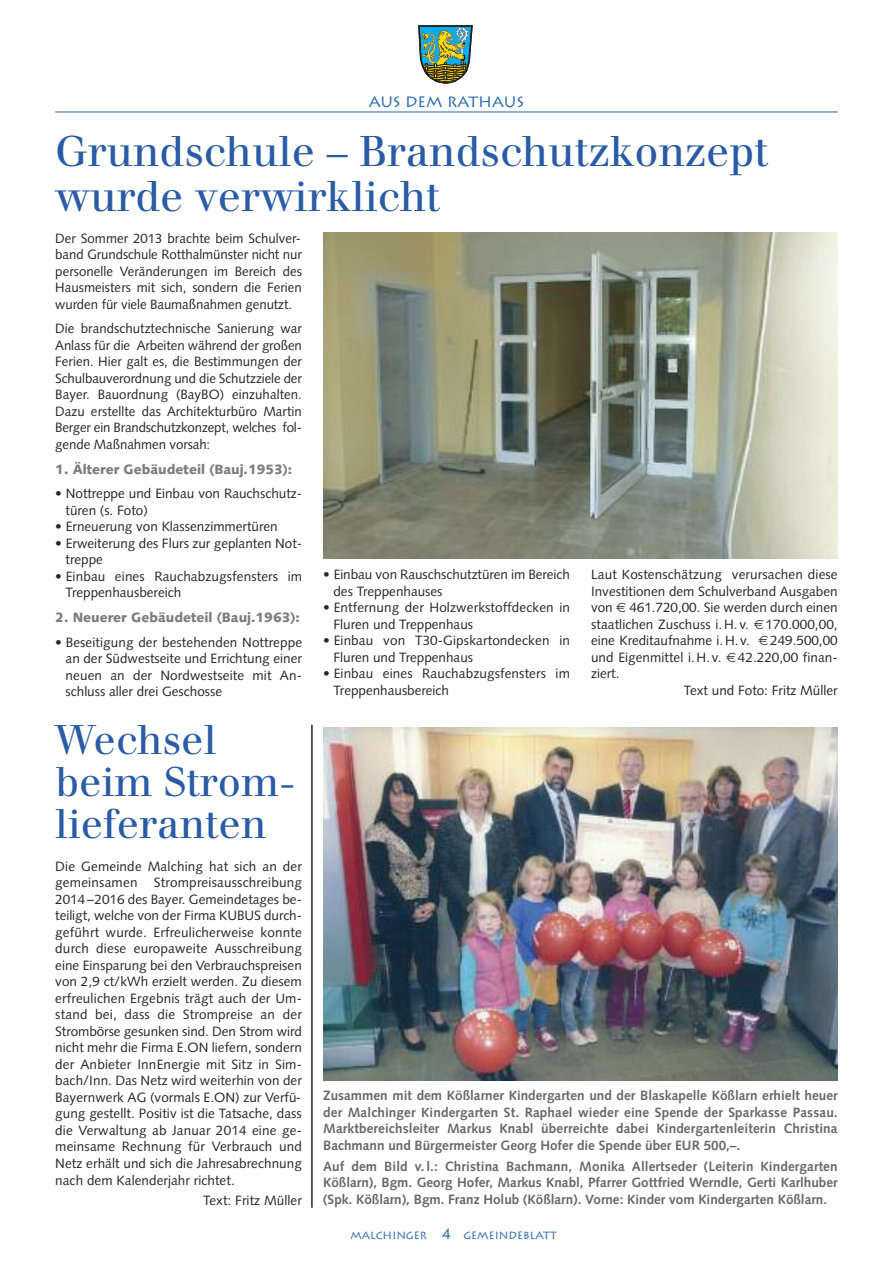
<style>
.page{position:relative;width:893px;height:1263px;background:#fff}
.page>*{position:absolute;margin:0;border:0;box-sizing:border-box;transform-origin:0 0}
.t1{font:42px/45px "Walbaum";color:#295ba7}
.t2{font:40.5px/42px "Walbaum";color:#295ba7}
.t3{font:15px "Lithos";color:#2567b0}
.t4{font:13.5px/16.5px "Syntax";color:#272627}
.t5{font:700 13.5px/16.5px "Syntax";color:#686768;text-align:justify}
.t6{font:900 13.5px "Syntax";color:#7d7d7d}
.t7{font:10.5px "Lithos";color:#2567b0}
.s1{font-size:15px}
</style>
<div class="page">
<svg style="left:418px;top:25px;width:55px;height:59px;background:#749980"></svg>
<hr style="left:55px;top:112px;width:783px;height:1px;background:#2567b0">
<img style="left:323px;top:727px;width:515px;height:353px">
<img style="left:323px;top:232px;width:515px;height:326px">
<hr style="left:311px;top:725px;width:2px;height:483px;background:#272627">
<p class="t3" style="left:369px;top:93px;width:157px">AUS DEM RATHAUS</p>
<h1 class="t1" style="left:55px;top:133px;width:715px">Grundschule – Brandschutzkonzept wurde verwirklicht</h1>
<p class="t4" style="left:55px;top:231px;width:248px;text-align:justify">Der Sommer 2013 brachte beim Schulver&shy;band Grundschule Rotthalmünster nicht nur personelle Veränderungen im Bereich des Hausmeisters mit sich, sondern die Ferien wurden für viele Baumaßnahmen genutzt.</p>
<p class="t4" style="left:55px;top:322px;width:248px;text-align:justify">Die brandschutztechnische Sanierung war Anlass für die Arbeiten während der großen Ferien. Hier galt es, die Bestimmungen der Schulbauverordnung und die Schutzziele der Bayer. Bauordnung (BayBO) einzuhalten.<br>Dazu erstellte das Architekturbüro Martin Berger ein Brandschutzkonzept, welches fol&shy;gende Maßnahmen vorsah:</p>
<p class="t6" style="left:55px;top:463px;width:239px">1. Älterer Gebäudeteil (Bauj.1953):</p>
<p class="t4" style="left:66px;top:487px;width:238px;text-indent:-10px">• Nottreppe und Einbau von Rauchschutz&shy;türen (s. Foto)</p>
<p class="t4" style="left:55px;top:520px;width:224px">• Erneuerung von Klassenzimmertüren</p>
<p class="t4" style="left:66px;top:536px;width:238px;text-indent:-10px">• Erweiterung des Flurs zur geplanten Not&shy;treppe</p>
<p class="t4" style="left:66px;top:569px;width:238px;text-indent:-10px">• Einbau eines Rauchabzugsfensters im<br>Treppenhausbereich</p>
<p class="t6" style="left:55px;top:612px;width:246px">2. Neuerer Gebäudeteil (Bauj.1963):</p>
<p class="t4" style="left:66px;top:635px;width:238px;text-align:justify;text-indent:-10px">• Beseitigung der bestehenden Nottreppe an der Südwestseite und Errichtung einer neuen an der Nordwestseite mit An&shy;schluss aller drei Geschosse</p>
<p class="t4" style="left:591px;top:568px;width:248px;text-align:justify">Laut Kostenschätzung verursachen diese Investitionen dem Schulverband Ausgaben von 461.720,00. Sie werden durch einen staatlichen Zuschuss i.H. v. 170.000,00, eine Kreditaufnahme i.H.v.</p>
<p class="t4" style="left:333px;top:568px;width:238px;text-indent:-10px">• Einbau von Rauschschutztüren im Bereich des Treppenhauses</p>
<p class="t4" style="left:333px;top:601px;width:238px;text-indent:-10px">• Entfernung der Holzwerkstoffdecken in<br>Fluren und Treppenhaus</p>
<p class="t4" style="left:333px;top:634px;width:238px;text-indent:-10px">• Einbau von T30-Gipskartondecken in<br>Fluren und Treppenhaus</p>
<p class="t4" style="left:333px;top:667px;width:238px;text-indent:-10px">• Einbau eines Rauchabzugsfensters im<br>Treppenhausbereich</p>
<p class="t4" style="left:770px;top:634px;width:69px">249.500,00</p>
<p class="t4" style="left:591px;top:650px;width:248px">und Eigenmittel i.H. v. 42.220,00 finan-</p>
<p class="t4" style="left:591px;top:667px;width:30px">ziert.</p>
<p class="t4" style="left:684px;top:683px;width:155px">Text und Foto: Fritz Müller</p>
<h2 class="t2" style="left:55px;top:723px;width:241px">Wechsel beim Strom&shy;lieferanten</h2>
<p class="t4" style="left:55px;top:859px;width:248px;text-align:justify">Die Gemeinde Malching hat sich an der gemeinsamen Strompreisausschreibung 2014–2016 des Bayer. Gemeindetages be&shy;teiligt, welche von der Firma KUBUS durch&shy;geführt wurde. Erfreulicherweise konnte durch diese europaweite Ausschreibung eine Einsparung bei den Verbrauchspreisen von 2,9 ct/kWh erzielt werden. Zu diesem erfreulichen Ergebnis trägt auch der Um&shy;stand bei, dass die Strompreise an der Strombörse gesunken sind. Den Strom wird nicht mehr die Firma E.ON liefern, sondern der Anbieter InnEnergie mit Sitz in Sim&shy;bach/Inn. Das Netz wird weiterhin von der Bayernwerk AG (vormals E.ON) zur Verfü&shy;gung gestellt. Positiv ist die Tatsache, dass die Verwaltung ab Januar 2014 eine ge&shy;meinsame Rechnung für Verbrauch und Netz erhält und sich die Jahresabrechnung nach dem Kalenderjahr richtet.</p>
<p class="t4" style="left:203px;top:1193px;width:100px">Text: Fritz Müller</p>
<p class="t5" style="left:323px;top:1088px;width:516px">Zusammen mit dem Kößlarner Kindergarten und der Blaskapelle Kößlarn erhielt heuer der Malchinger Kindergarten St. Raphael wieder eine Spende der Sparkasse Passau.<br>Marktbereichsleiter Markus Knabl überreichte dabei Kindergartenleiterin Christina Bachmann und Bürgermeister Georg Hofer die Spende über EUR 500,–.</p>
<p class="t5" style="left:323px;top:1159px;width:516px">Auf dem Bild v.l.: Christina Bachmann, Monika Allertseder (Leiterin Kindergarten Kößlarn), Bgm. Georg Hofer, Markus Knabl, Pfarrer Gottfried Werndle, Gerti Karlhuber (Spk. Kößlarn), Bgm. Franz Holub (Kößlarn). Vorne: Kinder vom Kindergarten Kößlarn.</p>
<p class="t7" style="left:350px;top:1229px;width:208px">MALCHINGER <span class="s1">4</span> GEMEINDEBLATT</p>
</div>
